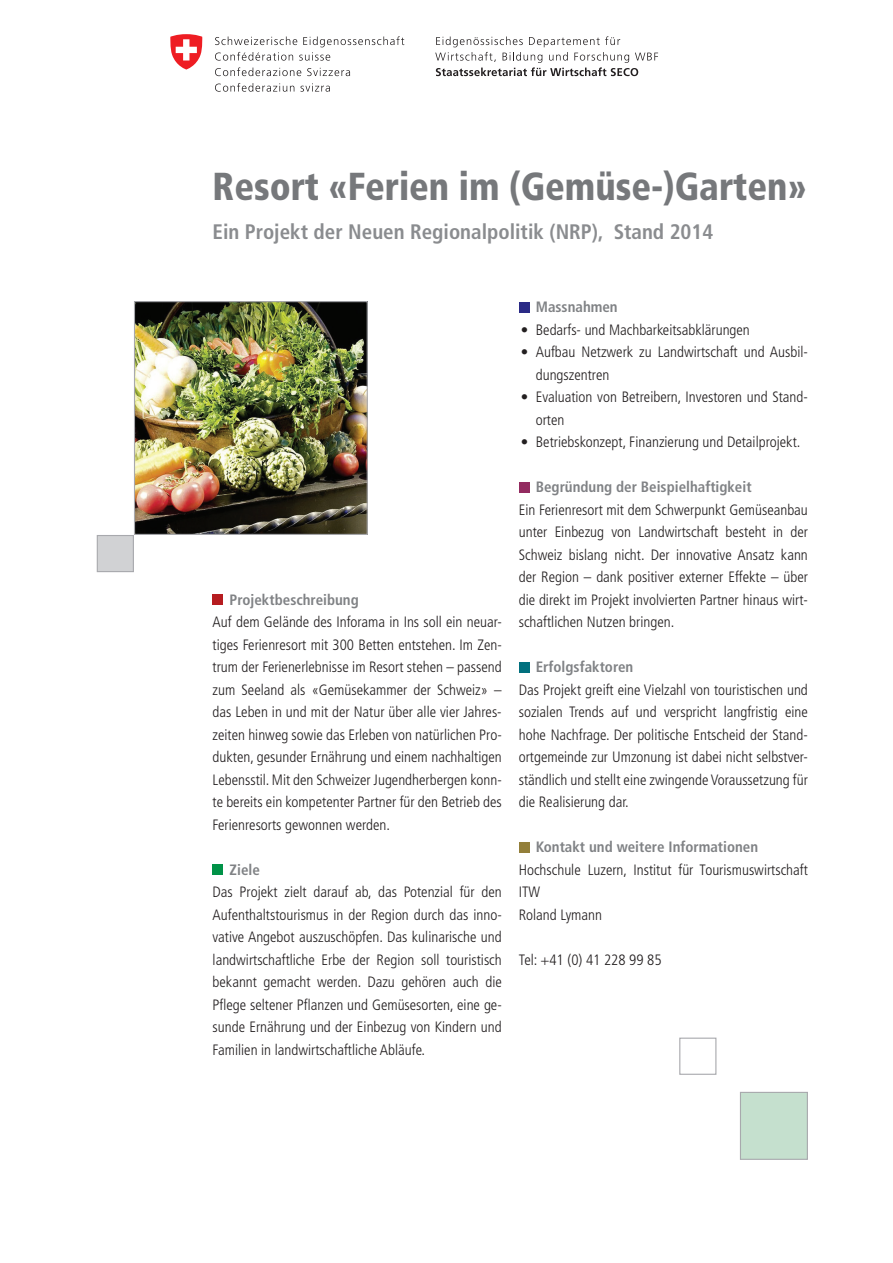
<style>
.page{position:relative;width:893px;height:1263px;background:#fff}
.page>*{position:absolute;margin:0;border:0;box-sizing:border-box;transform-origin:0 0}
.t1{font:900 condensed 39px "Frutiger LT Std";color:#76787b;scale:.94 1}
.t2{font:700 condensed 21px "Frutiger LT Std";color:#8a8c8f}
.t3{font:300 condensed 15px/22.5px "Frutiger LT Std";color:#231f20;text-align:justify}
.t4{font:700 condensed 15px "Frutiger LT Std";color:#808285}
</style>
<div class="page">
<div style="left:213px;top:594px;width:10px;height:11px;background:#b61c20"></div>
<div style="left:213px;top:864px;width:10px;height:11px;background:#009247"></div>
<div style="left:519px;top:302px;width:10px;height:10px;background:#2a2a86"></div>
<div style="left:519px;top:482px;width:10px;height:10px;background:#932b60"></div>
<div style="left:519px;top:662px;width:10px;height:10px;background:#01707e"></div>
<div style="left:519px;top:842px;width:10px;height:10px;background:#937f3a"></div>
<img style="left:136px;top:303px;width:230px;height:230px">
<div style="left:134px;top:301px;width:234px;height:234px;border:1px solid #a8a9ad"></div>
<div style="left:740px;top:1092px;width:68px;height:68px;background:#c5e0ce;border:1px solid #a8a9ad"></div>
<div style="left:97px;top:535px;width:37px;height:37px;background:#d1d2d4;border:1px solid #a8a9ad"></div>
<div style="left:679px;top:1037px;width:37px;height:38px;border:1px solid #a8a9ad"></div>
<svg style="left:170px;top:34px;width:488px;height:58px"></svg>
<h1 class="t1" style="left:213px;top:163px;width:633px">Resort «Ferien im (Gemüse-)Garten»</h1>
<h2 class="t2" style="left:213px;top:220px;width:502px">Ein Projekt der Neuen Regionalpolitik (NRP), Stand 2014</h2>
<p class="t4" style="left:230px;top:591px;width:131px">Projektbeschreibung</p>
<p class="t3" style="left:213px;top:611px;width:291px">Auf dem Gelände des Inforama in Ins soll ein neuar&shy;tiges Ferienresort mit 300 Betten entstehen. Im Zen&shy;trum der Ferienerlebnisse im Resort stehen – passend zum Seeland als «Gemüsekammer der Schweiz» – das Leben in und mit der Natur über alle vier Jahres&shy;zeiten hinweg sowie das Erleben von natürlichen Pro&shy;dukten, gesunder Ernährung und einem nachhaltigen Lebensstil. Mit den Schweizer Jugendherbergen konn&shy;te bereits ein kompetenter Partner für den Betrieb des Ferienresorts gewonnen werden.</p>
<p class="t4" style="left:230px;top:861px;width:32px">Ziele</p>
<p class="t3" style="left:213px;top:881px;width:291px">Das Projekt zielt darauf ab, das Potenzial für den Aufenthaltstourismus in der Region durch das inno&shy;vative Angebot auszuschöpfen. Das kulinarische und landwirtschaftliche Erbe der Region soll touristisch bekannt gemacht werden. Dazu gehören auch die Pflege seltener Pflanzen und Gemüsesorten, eine ge&shy;sunde Ernährung und der Einbezug von Kindern und Familien in landwirtschaftliche Abläufe.</p>
<p class="t4" style="left:536px;top:298px;width:83px">Massnahmen</p>
<p class="t3" style="left:521px;top:319px;width:231px">• Bedarfs- und Machbarkeitsabklärungen</p>
<p class="t3" style="left:536px;top:341px;width:274px;text-indent:-15px">• Aufbau Netzwerk zu Landwirtschaft und Ausbil&shy;dungszentren</p>
<p class="t3" style="left:536px;top:386px;width:274px;text-indent:-15px">• Evaluation von Betreibern, Investoren und Stand&shy;orten</p>
<p class="t3" style="left:521px;top:431px;width:281px">• Betriebskonzept, Finanzierung und Detailprojekt.</p>
<p class="t4" style="left:536px;top:478px;width:217px">Begründung der Beispielhaftigkeit</p>
<p class="t3" style="left:519px;top:499px;width:291px">Ein Ferienresort mit dem Schwerpunkt Gemüseanbau unter Einbezug von Landwirtschaft besteht in der Schweiz bislang nicht. Der innovative Ansatz kann der Region – dank positiver externer Effekte – über die direkt im Projekt involvierten Partner hinaus wirt&shy;schaftlichen Nutzen bringen.</p>
<p class="t4" style="left:536px;top:658px;width:99px">Erfolgsfaktoren</p>
<p class="t3" style="left:519px;top:679px;width:291px">Das Projekt greift eine Vielzahl von touristischen und sozialen Trends auf und verspricht langfristig eine hohe Nachfrage. Der politische Entscheid der Stand&shy;ortgemeinde zur Umzonung ist dabei nicht selbstver&shy;ständlich und stellt eine zwingende Voraussetzung für die Realisierung dar.</p>
<p class="t4" style="left:536px;top:838px;width:224px">Kontakt und weitere Informationen</p>
<p class="t3" style="left:519px;top:859px;width:291px;text-align:left">Hochschule Luzern, Institut für Tourismuswirtschaft<br>ITW<br>Roland Lymann</p>
<p class="t3" style="left:519px;top:949px;width:144px">Tel: +41 (0) 41 228 99 85</p>
</div>
